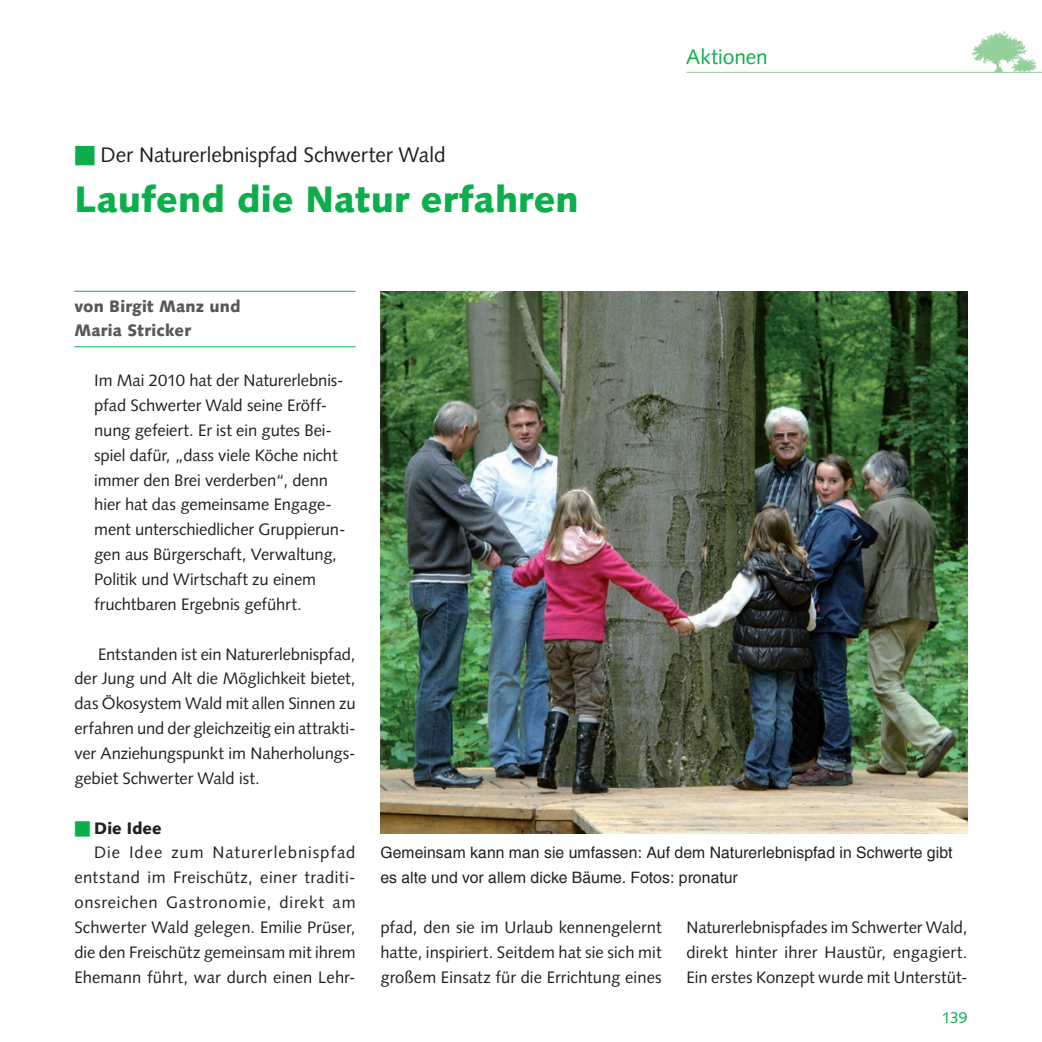
<style>
.page{position:relative;width:1042px;height:1042px;background:#fff}
.page>*{position:absolute;margin:0;border:0;box-sizing:border-box;transform-origin:0 0}
.t1{font:900 36.75px "Syntax";letter-spacing:.005em;color:#0cae4c}
.t2{font:21px "Syntax";letter-spacing:-.005em;color:#231f20}
.t3{font:21px "Syntax";letter-spacing:-.005em;color:#0cae4c}
.t4{font:16.62px/24.8px "Syntax";color:#231f20;text-align:justify}
.t5{font:16.62px "Syntax";letter-spacing:.025em;color:#231f20}
.t6{font:16.62px "Syntax";letter-spacing:.045em;color:#231f20}
.t7{font:900 16.62px/24.8px "Syntax";letter-spacing:.015em;color:#57585a}
.t8{font:16.62px "Syntax";letter-spacing:.06em;color:#231f20}
.t9{font:900 16.62px "Syntax";letter-spacing:.005em;color:#231f20}
.t10{font:15.75px/24.8px "Helvetica";letter-spacing:.005em;color:#231f20}
.t11{font:15.75px "Syntax";color:#0cae4c}
.s1{color:#0cae4c}
</style>
<div class="page">
<hr style="left:686px;top:72px;width:356px;height:1px;background:#95cf9c">
<img style="left:971px;top:31px;width:71px;height:41px">
<hr style="left:74px;top:291px;width:282px;height:1px;background:#0cae4c">
<hr style="left:74px;top:346px;width:282px;height:1px;background:#0cae4c">
<img style="left:380px;top:291px;width:587px;height:542px">
<p class="t2" style="left:74px;top:143px;width:373px"><span class="s1">■</span> Der Naturerlebnispfad Schwerter Wald</p>
<h1 class="t1" style="left:74px;top:178px;width:506px">Laufend die Natur erfahren</h1>
<p class="t3" style="left:686px;top:44px;width:83px">Aktionen</p>
<p class="t7" style="left:74px;top:293px;width:168px">von Birgit Manz und<br>Maria Stricker</p>
<p class="t4" style="left:94px;top:368px;width:253px;text-align:left">Im Mai 2010 hat der Naturerlebnis&shy;pfad Schwerter Wald seine Eröff&shy;nung gefeiert. Er ist ein gutes Bei&shy;spiel dafür, „dass viele Köche nicht immer den Brei verderben“, denn hier hat das gemeinsame Engage&shy;ment unterschiedlicher Gruppierun&shy;gen aus Bürgerschaft, Verwaltung, Politik und Wirtschaft zu einem fruchtbaren Ergebnis geführt.</p>
<p class="t4" style="left:74px;top:641px;width:283px;text-indent:24px">Entstanden ist ein Naturerlebnispfad, der Jung und Alt die Möglichkeit bietet, das Ökosystem Wald mit allen Sinnen zu erfahren und der gleichzeitig ein attrakti&shy;ver Anziehungspunkt im Naherholungs&shy;gebiet Schwerter Wald ist.</p>
<p class="t9" style="left:74px;top:818px;width:89px"><span class="s1">■</span> Die Idee</p>
<p class="t8" style="left:94px;top:843px;width:263px">Die Idee zum Naturerlebnispfad</p>
<p class="t5" style="left:74px;top:867px;width:283px">entstand im Freischütz, einer traditi-</p>
<p class="t6" style="left:74px;top:892px;width:283px">onsreichen Gastronomie, direkt am</p>
<p class="t4" style="left:74px;top:915px;width:283px">Schwerter Wald gelegen. Emilie Prüser,</p>
<p class="t4" style="left:74px;top:939px;width:283px">die den Freischütz gemeinsam mit ihrem</p>
<p class="t4" style="left:74px;top:964px;width:283px">Ehemann führt, war durch einen Lehr-</p>
<p class="t10" style="left:380px;top:841px;width:574px">Gemeinsam kann man sie umfassen: Auf dem Naturerlebnispfad in Schwerte gibt es alte und vor allem dicke Bäume. Fotos: pronatur</p>
<p class="t4" style="left:380px;top:915px;width:283px">pfad, den sie im Urlaub kennengelernt hatte, inspiriert. Seitdem hat sie sich mit großem Einsatz für die Errichtung eines</p>
<p class="t4" style="left:686px;top:915px;width:283px">Naturerlebnispfades im Schwerter Wald, direkt hinter ihrer Haustür, engagiert.<br>Ein erstes Konzept wurde mit Unterstüt-</p>
<p class="t11" style="left:942px;top:1008px;width:27px">139</p>
</div>
